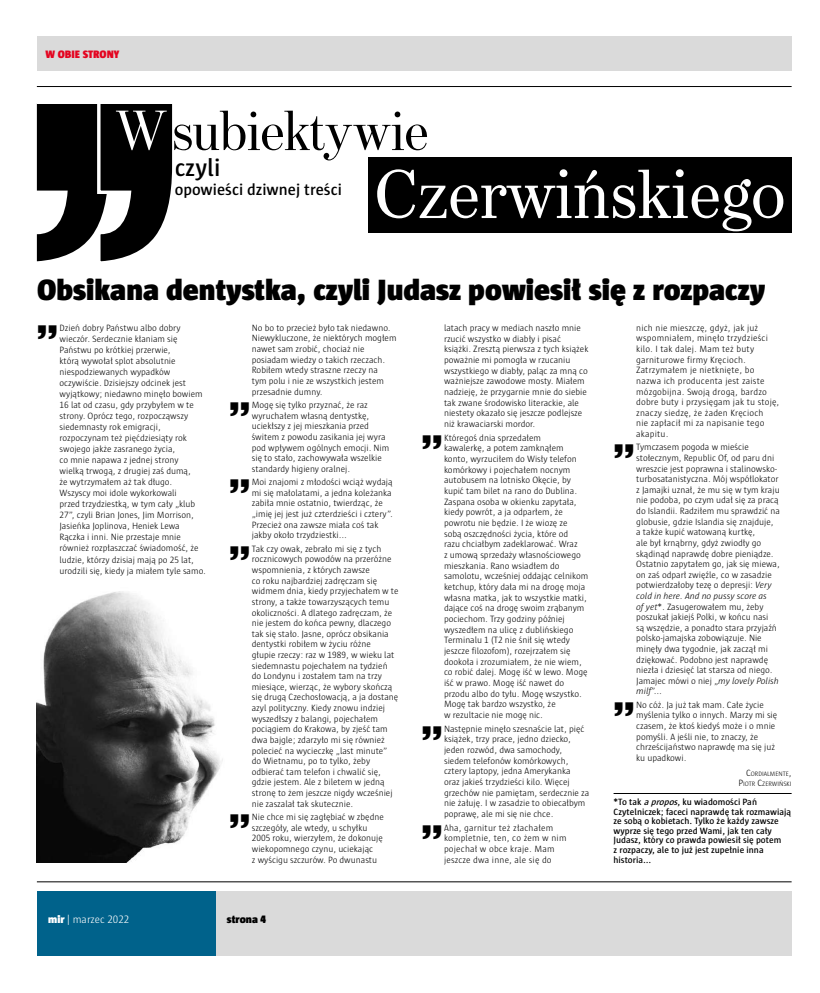
<style>
.page{position:relative;width:820px;height:993px;background:#fff}
.page>*{position:absolute;margin:0;border:0;box-sizing:border-box;transform-origin:0 0}
.t1{font:68.8px "Tribune Century Deck";color:#fff}
.t2{font:300 56.2px "Tribune Century";color:#000}
.t3{font:900 30px "Sun";color:#000}
.t4{font:600 25.2px "Sun";color:#000}
.t5{font:600 16.5px "Sun";color:#000}
.t6{font:300 11px "Sun";color:#fff}
.t7{font:900 11px "Sun";color:#e40521}
.t8{font:900 11px "Sun";color:#000}
.t9{font:300 9.3px/10.6px "Sun";letter-spacing:-.005em;color:#000}
.t10{font:300 9.3px/10.6px "Sun";letter-spacing:.015em;color:#000}
.t11{font:600 9.3px/9.6px "Sun";color:#000}
.t12{font:300 6.5px/9.6px "Sun";color:#000;text-align:right}
.s1{color:#fff}
.s2{font-weight:900}
.s3{font-style:italic}
.s4{font-size:9.3px}
</style>
<div class="page">
<hr style="left:37px;top:86px;width:754px;height:1px;background:#000">
<hr style="left:37px;top:881px;width:754px;height:1px;background:#000">
<div style="left:37px;top:891px;width:178px;height:64px;background:#00628b"></div>
<div style="left:215px;top:891px;width:576px;height:64px;background:#dadada"></div>
<div style="left:37px;top:37px;width:754px;height:34px;background:#dadada"></div>
<div style="left:368px;top:157px;width:423px;height:76px;background:#000"></div>
<svg style="left:37px;top:104px;width:136px;height:158px"></svg>
<hr style="left:613px;top:793px;width:178px;height:1px;background:#000">
<img style="left:37px;top:591px;width:186px;height:271px">
<p class="t7" style="left:45px;top:48px;width:75px">W OBIE STRONY</p>
<h2 class="t2" style="left:115px;top:98px;width:314px"><span class="s1">W</span> subiektywie</h2>
<h3 class="t4" style="left:175px;top:154px;width:47px">czyli</h3>
<h3 class="t5" style="left:175px;top:181px;width:168px">opowieści dziwnej treści</h3>
<h1 class="t1" style="left:374px;top:154px;width:413px">Czerwińskiego</h1>
<h3 class="t3" style="left:37px;top:272px;width:729px">Obsikana dentystka, czyli Judasz powiesił się z rozpaczy</h3>
<p class="t9" style="left:60px;top:322px;width:148px;line-height:11px">Dzień dobry Państwu albo dobry wieczór. Serdecznie kłaniam się Państwu po krótkiej przerwie,<br>którą wywołał splot absolutnie niespodziewanych wypadków oczywiście. Dzisiejszy odcinek jest wyjątkowy; niedawno minęło bowiem 16 lat od czasu, gdy przybyłem w te strony. Oprócz tego, rozpocząwszy siedemnasty rok emigracji, rozpoczynam też pięćdziesiąty rok swojego jakże zasranego życia,<br>co mnie napawa z jednej strony<br>wielką trwogą, z drugiej zaś dumą,<br>że wytrzymałem aż tak długo.<br>Wszyscy moi idole wykorkowali<br>przed trzydziestką, w tym cały „klub 27”, czyli Brian Jones, Jim Morrison, Jasieńka Joplinova, Heniek Lewa Rączka i inni. Nie przestaje mnie również rozpłaszczać świadomość, że ludzie, którzy dzisiaj mają po 25 lat, urodzili się, kiedy ja miałem tyle samo.</p>
<p class="t9" style="left:252px;top:322px;width:146px">No bo to przecież było tak niedawno.<br>Niewykluczone, że niektórych mogłem nawet sam zrobić, chociaż nie posiadam wiedzy o takich rzeczach.<br>Robiłem wtedy straszne rzeczy na<br>tym polu i nie ze wszystkich jestem przesadnie dumny.</p>
<p class="t9" style="left:252px;top:399px;width:139px">Mogę się tylko przyznać, że raz wyruchałem własną dentystkę, uciekłszy z jej mieszkania przed świtem z powodu zasikania jej wyra pod wpływem ogólnych emocji. Nim się to stało, zachowywała wszelkie standardy higieny oralnej.</p>
<p class="t9" style="left:252px;top:476px;width:142px">Moi znajomi z młodości wciąż wydają mi się małolatami, a jedna koleżanka zabiła mnie ostatnio, twierdząc, że „imię jej jest już czterdzieści i cztery”.<br>Przecież ona zawsze miała coś tak jakby około trzydziestki...</p>
<p class="t9" style="left:252px;top:543px;width:148px">Tak czy owak, zebrało mi się z tych rocznicowych powodów na przeróżne wspomnienia, z których zawsze<br>co roku najbardziej zadręczam się widmem dnia, kiedy przyjechałem w te strony, a także towarzyszących temu okoliczności. A dlatego zadręczam, że nie jestem do końca pewny, dlaczego tak się stało. Jasne, oprócz obsikania dentystki robiłem w życiu różne<br>głupie rzeczy: raz w 1989, w wieku lat siedemnastu pojechałem na tydzień do Londynu i zostałem tam na trzy miesiące, wierząc, że wybory skończą się drugą Czechosłowacją, a ja dostanę azyl polityczny. Kiedy znowu indziej wyszedłszy z balangi, pojechałem pociągiem do Krakowa, by zjeść tam dwa bajgle; zdarzyło mi się również polecieć na wycieczkę „last minute” do Wietnamu, po to tylko, żeby odbierać tam telefon i chwalić się, gdzie jestem. Ale z biletem w jedną stronę to żem jeszcze nigdy wcześniej nie zaszalał tak skutecznie.</p>
<p class="t9" style="left:252px;top:811px;width:133px">Nie chce mi się zagłębiać w zbędne szczegóły, ale wtedy, u schyłku<br>2005 roku, wierzyłem, że dokonuję wiekopomnego czynu, uciekając<br>z wyścigu szczurów. Po dwunastu</p>
<p class="t6" style="left:48px;top:913px;width:83px"><span class="s2">mir</span> | marzec 2022</p>
<p class="t8" style="left:227px;top:912px;width:41px">strona 4</p>
<p class="t9" style="left:444px;top:322px;width:146px">latach pracy w mediach naszło mnie rzucić wszystko w diabły i pisać książki. Zresztą pierwsza z tych książek poważnie mi pomogła w rzucaniu wszystkiego w diabły, paląc za mną co ważniejsze zawodowe mosty. Miałem nadzieję, że przygarnie mnie do siebie tak zwane środowisko literackie, ale niestety okazało się jeszcze podlejsze niż krawaciarski mordor.</p>
<p class="t9" style="left:444px;top:432px;width:146px">Któregoś dnia sprzedałem<br>kawalerkę, a potem zamknąłem konto, wyrzuciłem do Wisły telefon komórkowy i pojechałem nocnym autobusem na lotnisko Okęcie, by kupić tam bilet na rano do Dublina.<br>Zaspana osoba w okienku zapytała, kiedy powrót, a ja odparłem, że powrotu nie będzie. I że wiozę ze<br>sobą oszczędności życia, które od<br>razu chciałbym zadeklarować. Wraz<br>z umową sprzedaży własnościowego mieszkania. Rano wsiadłem do samolotu, wcześniej oddając celnikom ketchup, który dała mi na drogę moja własna matka, jak to wszystkie matki, dające coś na drogę swoim zrąbanym pociechom. Trzy godziny później wyszedłem na ulicę z dublińskiego Terminalu 1 (T2 nie śnił się wtedy jeszcze filozofom), rozejrzałem się dookoła i zrozumiałem, że nie wiem, co robić dalej. Mogę iść w lewo. Mogę iść w prawo. Mogę iść nawet do przodu albo do tyłu. Mogę wszystko.<br>Mogę tak bardzo wszystko, że<br>w rezultacie nie mogę nic.</p>
<p class="t9" style="left:444px;top:723px;width:147px">Następnie minęło szesnaście lat, pięć książek, trzy prace, jedno dziecko, jeden rozwód, dwa samochody, siedem telefonów komórkowych, cztery laptopy, jedna Amerykanka<br>oraz jakieś trzydzieści kilo. Więcej grzechów nie pamiętam, serdecznie za nie żałuję. I w zasadzie to obiecałbym poprawę, ale mi się nie chce.</p>
<p class="t10" style="left:444px;top:821px;width:124px">Aha, garnitur też złachałem kompletnie, ten, co żem w nim pojechał w obce kraje. Mam jeszcze dwa inne, ale się do</p>
<p class="t10" style="left:636px;top:322px;width:145px">nich nie mieszczę, gdyż, jak już wspomniałem, minęło trzydzieści kilo. I tak dalej. Mam też buty garniturowe firmy Kręcioch.<br>Zatrzymałem je nietknięte, bo nazwa ich producenta jest zaiste mózgobijna. Swoją drogą, bardzo dobre buty i przysięgam jak tu stoję, znaczy siedzę, że żaden Kręcioch<br>nie zapłacił mi za napisanie tego akapitu.</p>
<p class="t9" style="left:636px;top:442px;width:145px">Tymczasem pogoda w mieście stołecznym, Republic Of, od paru dni wreszcie jest poprawna i stalinowsko&shy;turbosatanistyczna. Mój współlokator z Jamajki uznał, że mu się w tym kraju nie podoba, po czym udał się za pracą do Islandii. Radziłem mu sprawdzić na globusie, gdzie Islandia się znajduje, a także kupić watowaną kurtkę,<br>ale był krnąbrny, gdyż zwiodły go skądinąd naprawdę dobre pieniądze.<br>Ostatnio zapytałem go, jak się miewa, on zaś odparł zwięźle, co w zasadzie potwierdzałoby tezę o depresji: <span class="s3">Very cold in here. And no pussy score as<br>of yet</span>*. Zasugerowałem mu, żeby poszukał jakiejś Polki, w końcu nasi<br>są wszędzie, a ponadto stara przyjaźń polsko-jamajska zobowiązuje. Nie minęły dwa tygodnie, jak zaczął mi dziękować. Podobno jest naprawdę niezła i dziesięć lat starsza od niego.<br>Jamajec mówi o niej „<span class="s3">my lovely Polish milf</span>”...</p>
<p class="t9" style="left:636px;top:699px;width:142px">No cóż. Ja już tak mam. Całe życie myślenia tylko o innych. Marzy mi się czasem, że ktoś kiedyś może i o mnie pomyśli. A jeśli nie, to znaczy, że chrześcijaństwo naprawdę ma się już ku upadkowi.</p>
<p class="t12" style="left:738px;top:769px;width:55px"><span class="s4">C</span>ORDIALMENTE<span class="s4">,<br>P</span>IOTR <span class="s4">C</span>ZERWIŃSKI</p>
<p class="t11" style="left:613px;top:796px;width:179px">*To tak <span class="s3">apropos</span>, ku wiadomości Pań Czytelniczek; faceci naprawdę tak rozmawiają ze sobą o kobietach. Tylko że każdy zawsze wyprze się tego przed Wami, jak ten cały Judasz, który co prawda powiesił się potem<br>z rozpaczy, ale to już jest zupełnie inna historia...</p>
</div>
